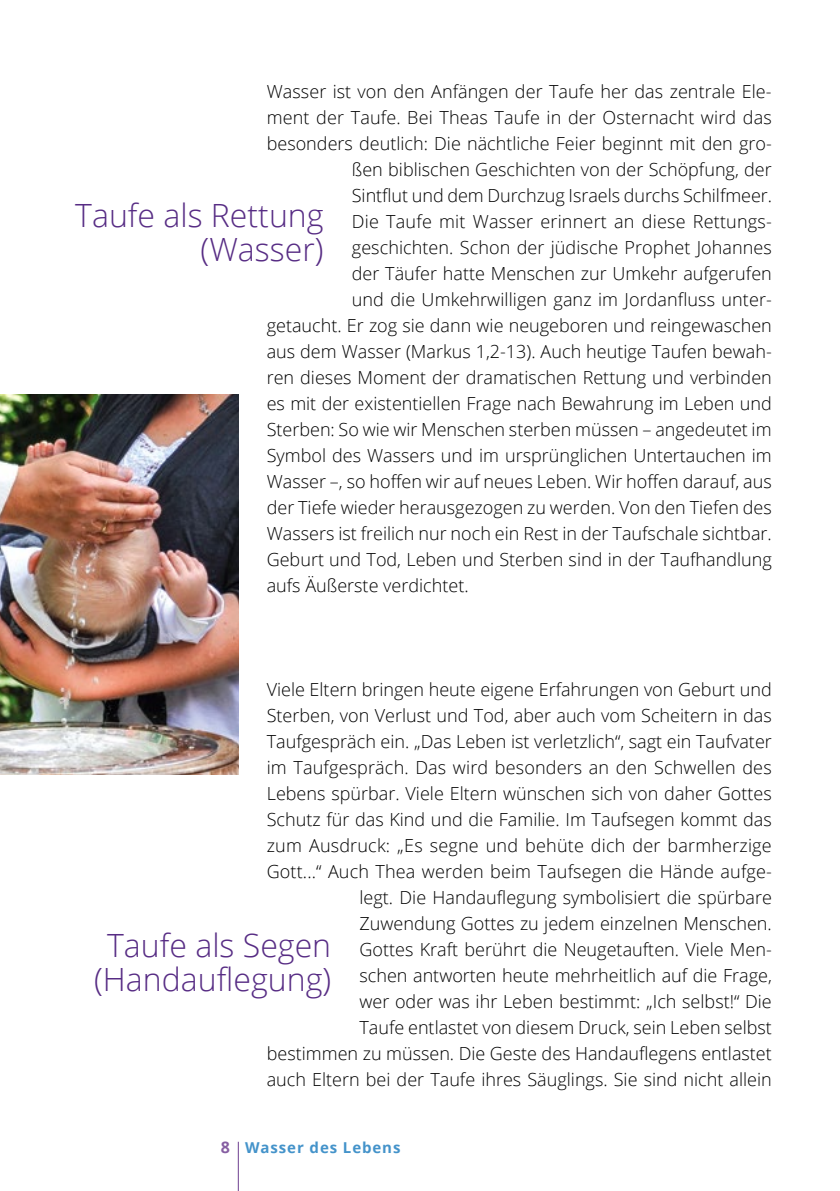
<style>
.page{position:relative;width:840px;height:1191px;background:#fff}
.page>*{position:absolute;margin:0;border:0;box-sizing:border-box;transform-origin:0 0}
.t1{font:300 32px/34px "Open Sans";color:#572c84;text-align:right}
.t2{font:300 18px/26px "Open Sans";color:#000;text-align:right}
.t3{font:700 15px "Open Sans";letter-spacing:.06em;color:#4493ca}
.s1{font-size:16px;color:#865ea2}
</style>
<div class="page">
<hr style="left:238px;top:1141px;width:1px;height:50px;background:#865ea2">
<img style="left:0;top:394px;width:238px;height:380px">
<p class="t2" style="left:266px;top:78px;width:506px">Wasser ist von den Anfängen der Taufe her das zentrale Ele-</p>
<p class="t2" style="left:266px;top:104px;width:506px">ment der Taufe. Bei Theas Taufe in der Osternacht wird das</p>
<p class="t2" style="left:266px;top:130px;width:506px">besonders deutlich: Die nächtliche Feier beginnt mit den gro-</p>
<p class="t2" style="left:351px;top:156px;width:421px">ßen biblischen Geschichten von der Schöpfung, der</p>
<p class="t2" style="left:351px;top:182px;width:418px">Sintflut und dem Durchzug Israels durchs Schilfmeer.</p>
<p class="t2" style="left:351px;top:208px;width:421px">Die Taufe mit Wasser erinnert an diese Rettungs-</p>
<p class="t2" style="left:351px;top:234px;width:421px">geschichten. Schon der jüdische Prophet Johannes</p>
<p class="t2" style="left:351px;top:260px;width:421px">der Täufer hatte Menschen zur Umkehr aufgerufen</p>
<p class="t2" style="left:351px;top:286px;width:421px">und die Umkehrwilligen ganz im Jordanfluss unter-</p>
<p class="t2" style="left:266px;top:312px;width:506px">getaucht. Er zog sie dann wie neugeboren und reingewaschen</p>
<p class="t2" style="left:266px;top:338px;width:506px">aus dem Wasser (Markus 1,2-13). Auch heutige Taufen bewah-</p>
<p class="t2" style="left:266px;top:364px;width:506px">ren dieses Moment der dramatischen Rettung und verbinden</p>
<p class="t2" style="left:266px;top:390px;width:506px">es mit der existentiellen Frage nach Bewahrung im Leben und</p>
<p class="t2" style="left:266px;top:416px;width:506px">Sterben: So wie wir Menschen sterben müssen – angedeutet im</p>
<p class="t2" style="left:266px;top:442px;width:506px">Symbol des Wassers und im ursprünglichen Untertauchen im</p>
<p class="t2" style="left:266px;top:468px;width:506px">Wasser –, so hoffen wir auf neues Leben. Wir hoffen darauf, aus</p>
<p class="t2" style="left:266px;top:494px;width:506px">der Tiefe wieder herausgezogen zu werden. Von den Tiefen des</p>
<p class="t2" style="left:266px;top:520px;width:503px">Wassers ist freilich nur noch ein Rest in der Taufschale sichtbar.</p>
<p class="t2" style="left:266px;top:546px;width:506px">Geburt und Tod, Leben und Sterben sind in der Taufhandlung</p>
<p class="t2" style="left:266px;top:572px;width:200px">aufs Äußerste verdichtet.</p>
<h1 class="t1" style="left:75px;top:197px;width:250px">Taufe als Rettung (Wasser)</h1>
<p class="t2" style="left:266px;top:676px;width:506px">Viele Eltern bringen heute eigene Erfahrungen von Geburt und Sterben, von Verlust und Tod, aber auch vom Scheitern in das Taufgespräch ein. „Das Leben ist verletzlich“, sagt ein Taufvater im Taufgespräch. Das wird besonders an den Schwellen des Lebens spürbar. Viele Eltern wünschen sich von daher Gottes Schutz für das Kind und die Familie. Im Taufsegen kommt das zum Ausdruck: „Es segne und behüte dich der barmherzige Gott...“ Auch Thea werden beim Taufsegen die Hände aufge&shy;legt. Die Handauflegung symbolisiert die spürbare Zuwendung Gottes zu jedem einzelnen Menschen.<br>Gottes Kraft berührt die Neugetauften. Viele Men-<br>schen antworten heute mehrheitlich auf die Frage,<br>wer oder was ihr Leben bestimmt: „Ich selbst!“ Die<br>Taufe entlastet von diesem Druck, sein Leben selbst bestimmen zu müssen. Die Geste des Handauflegens entlastet auch Eltern bei der Taufe ihres Säuglings. Sie sind nicht allein</p>
<h1 class="t1" style="left:94px;top:927px;width:238px;text-align:center">Taufe als Segen (Handauflegung)</h1>
<p class="t3" style="left:220px;top:1137px;width:181px"><span class="s1">8</span> Wasser des Lebens</p>
</div>
